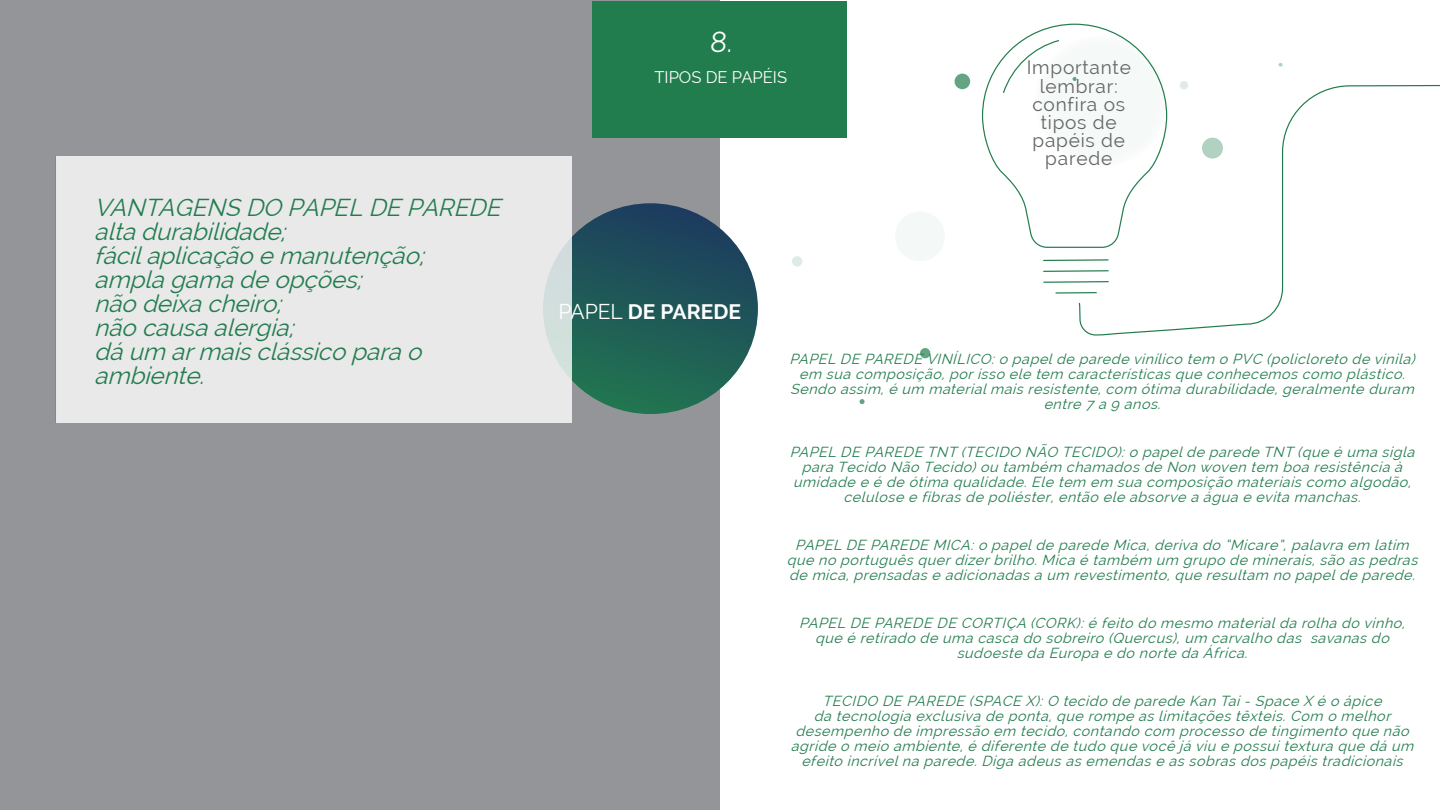
<style>
.page{position:relative;width:1440px;height:810px;background:#fff}
.page>*{position:absolute;margin:0;border:0;box-sizing:border-box;transform-origin:0 0}
.t1{font:28.5px "Raleway";color:#fff}
.t2{font:italic 24px/24px "Raleway";color:#227d4e}
.t3{font:700 21px "Raleway";color:#fff}
.t4{font:19.05px/18.1px "Raleway";letter-spacing:.04em;color:#666;text-align:center}
.t5{font:16.5px "Raleway";color:#fff}
.t6{font:italic 14.25px/15px "Raleway";color:#227d4e;text-align:center}
.s1{font-weight:400}
</style>
<div class="page">
<div style="left:0;top:0;width:720px;height:810px;background:#939598"></div>
<svg style="left:859px;top:399px;width:6px;height:5px"></svg>
<svg style="left:920px;top:348px;width:11px;height:11px"></svg>
<svg style="left:1278px;top:63px;width:5px;height:4px"></svg>
<div style="left:1180px;top:81px;width:8px;height:9px;background:#deece5;border-radius:50%"></div>
<svg style="left:792px;top:256px;width:11px;height:11px"></svg>
<svg style="left:954px;top:73px;width:16px;height:16px"></svg>
<svg style="left:896px;top:212px;width:49px;height:49px"></svg>
<svg style="left:981px;top:23px;width:181px;height:271px"></svg>
<svg style="left:1078px;top:84px;width:362px;height:252px"></svg>
<svg style="left:582px;top:203px;width:176px;height:211px"></svg>
<div style="left:593px;top:1px;width:254px;height:137px;background:#227d4e"></div>
<div style="left:55px;top:156px;width:527px;height:267px;background:#e9e9ea"></div>
<h2 class="t2" style="left:94px;top:195px;width:415px">VANTAGENS DO PAPEL DE PAREDE altadurabilidade;<br>fácil aplicação e manutenção; amplagamade opções;<br>não deixacheiro;<br>não causaalergia;<br>dáum ar maisclássico parao ambiente.</h2>
<h1 class="t1" style="left:710px;top:26px;width:27px">8.</h1>
<p class="t5" style="left:654px;top:67px;width:134px">TIPOS DE PAPÉIS</p>
<h3 class="t3" style="left:558px;top:299px;width:184px"><span class="s1">PAPEL</span> DE PAREDE</h3>
<h3 class="t4" style="left:1027px;top:59px;width:106px">Importante lembrar: confira os tipos de papéis de parede</h3>
<p class="t6" style="left:789px;top:351px;width:631px">PAPEL DE PAREDE VINÍLICO:o papelde parede vinílico tem o PVC (policloreto de vinila) em sua composição,porisso ele tem características que conhecemos como plástico.<br>Sendo assim,é um materialmais resistente,com ótima durabilidade,geralmente duram entre 7 a 9 anos.</p>
<p class="t6" style="left:790px;top:444px;width:630px">PAPEL DE PAREDE TNT (TECIDO NÃO TECIDO):o papelde parede TNT (que é uma sigla para Tecido Não Tecido)ou também chamados de Non woven tem boa resistência à umidade e é de ótima qualidade.Ele tem em sua composição materiais como algodão, celulose e fibras de poliéster,então ele absorve a água e evita manchas.</p>
<p class="t6" style="left:787px;top:537px;width:637px">PAPEL DE PAREDE MICA:o papelde parede Mica,deriva do “Micare”,palavra em latim que no português querdizerbrilho.Mica é também um grupo de minerais,são as pedras de mica,prensadas e adicionadas a um revestimento,que resultam no papelde parede.</p>
<p class="t6" style="left:799px;top:615px;width:612px">PAPEL DE PAREDE DE CORTIÇA (CORK):é feito do mesmo materialda rolha do vinho, que é retirado de uma casca do sobreiro (Quercus),um carvalho das savanas do sudoeste da Europa e do norte da África.</p>
<p class="t6" style="left:791px;top:693px;width:628px">TECIDO DE PAREDE (SPACE X):O tecido de parede Kan Tai-Space X é o ápice<br>da tecnologia exclusiva de ponta,que rompe as limitações têxteis.Com o melhor desempenho de impressão em tecido,contando com processo de tingimento que não agride o meio ambiente,é diferente de tudo que você já viu e possuitextura que dá um efeito incrívelna parede.Diga adeus as emendas e as sobras dos papéis tradicionais</p>
</div>
